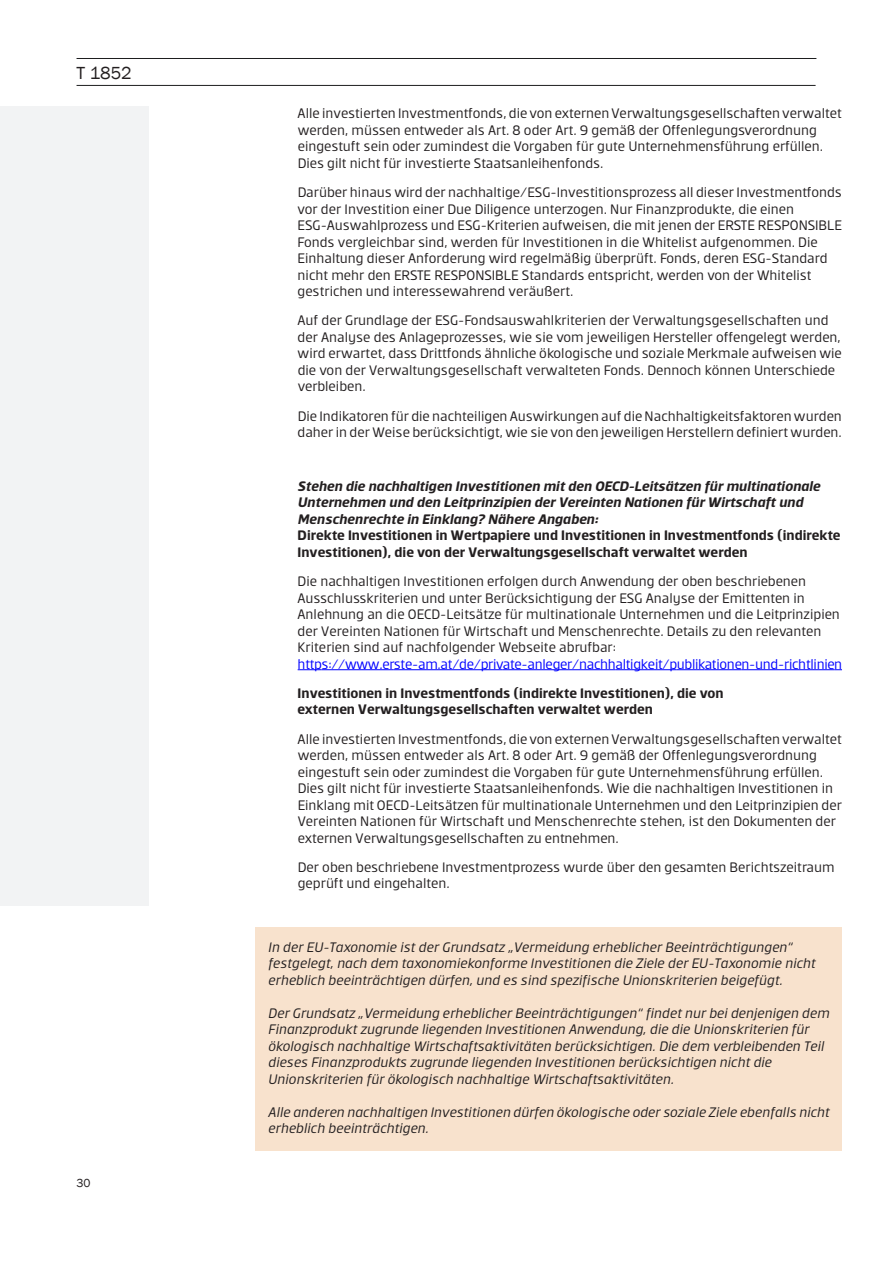
<style>
.page{position:relative;width:893px;height:1263px;background:#fff}
.page>*{position:absolute;margin:0;border:0;box-sizing:border-box;transform-origin:0 0}
.t1{font:18px "Franklin Gothic";color:#231f20}
.t2{font:15px/16.5px "Erste";color:#231f20}
.t3{font:italic 15px/16.5px "Erste";color:#231f20}
.t4{font:italic 700 15px/16.5px "Erste";color:#231f20}
.t5{font:700 15px/16.5px "Erste";color:#231f20}
.t6{font:12px "Franklin Gothic";color:#231f20}
.s1{font-style:normal}
.s2{color:#00f}
</style>
<div class="page">
<hr style="left:77px;top:85px;width:739px;height:1px;background:#1d1e1f">
<hr style="left:77px;top:58px;width:739px;height:1px;background:#1d1e1f">
<div style="left:0;top:106px;width:149px;height:800px;background:#f2f3f4"></div>
<div style="left:255px;top:927px;width:587px;height:223px;background:#f8e2cd"></div>
<svg style="left:298px;top:669px;width:24px;height:1px"></svg>
<hr style="left:322px;top:669px;width:72px;height:1px;background:#00f">
<hr style="left:394px;top:669px;width:109px;height:1px;background:#00f">
<hr style="left:503px;top:669px;width:112px;height:1px;background:#00f">
<hr style="left:615px;top:669px;width:62px;height:1px;background:#00f">
<svg style="left:677px;top:669px;width:28px;height:1px"></svg>
<hr style="left:705px;top:669px;width:37px;height:1px;background:#00f">
<hr style="left:742px;top:669px;width:92px;height:1px;background:#00f">
<p class="t1" style="left:77px;top:62px;width:57px">T 1852</p>
<p class="t6" style="left:77px;top:1175px;width:16px">30</p>
<p class="t2" style="left:298px;top:105px;width:546px">Alle investierten Investmentfonds, die von externen Verwaltungsgesellschaften verwaltet werden, müssen entweder als Art. 8 oder Art. 9 gemäß der Offenlegungsverordnung eingestuft sein oder zumindest die Vorgaben für gute Unternehmensführung erfüllen.<br>Dies gilt nicht für investierte Staatsanleihenfonds.</p>
<p class="t2" style="left:298px;top:184px;width:546px">Darüber hinaus wird der nachhaltige/ESG-Investitionsprozess all dieser Investmentfonds vor der Investition einer Due Diligence unterzogen. Nur Finanzprodukte, die einen ESG-Auswahlprozess und ESG-Kriterien aufweisen, die mit jenen der ERSTE RESPONSIBLE Fonds vergleichbar sind, werden für Investitionen in die Whitelist aufgenommen. Die Einhaltung dieser Anforderung wird regelmäßig überprüft. Fonds, deren ESG-Standard nicht mehr den ERSTE RESPONSIBLE Standards entspricht, werden von der Whitelist gestrichen und interessewahrend veräußert.</p>
<p class="t2" style="left:298px;top:312px;width:546px">Auf der Grundlage der ESG-Fondsauswahlkriterien der Verwaltungsgesellschaften und der Analyse des Anlageprozesses, wie sie vom jeweiligen Hersteller offengelegt werden, wird erwartet, dass Drittfonds ähnliche ökologische und soziale Merkmale aufweisen wie die von der Verwaltungsgesellschaft verwalteten Fonds. Dennoch können Unterschiede verbleiben.</p>
<p class="t2" style="left:298px;top:407px;width:546px">Die Indikatoren für die nachteiligen Auswirkungen auf die Nachhaltigkeitsfaktoren wurden daher in der Weise berücksichtigt, wie sie von den jeweiligen Herstellern definiert wurden.</p>
<p class="t4" style="left:298px;top:477px;width:545px">Stehen die nachhaltigen Investitionen mit den OECD-Leitsätzen für multinationale Unternehmen und den Leitprinzipien der Vereinten Nationen für Wirtschaft und Menschenrechte in Einklang? Nähere Angaben:<br><span class="s1">Direkte Investitionen in Wertpapiere und Investitionen in Investmentfonds (indirekte Investitionen), die von der Verwaltungsgesellschaft verwaltet werden</span></p>
<p class="t2" style="left:298px;top:573px;width:546px">Die nachhaltigen Investitionen erfolgen durch Anwendung der oben beschriebenen Ausschlusskriterien und unter Berücksichtigung der ESG Analyse der Emittenten in Anlehnung an die OECD-Leitsätze für multinationale Unternehmen und die Leitprinzipien der Vereinten Nationen für Wirtschaft und Menschenrechte. Details zu den relevanten Kriterien sind auf nachfolgender Webseite abrufbar: <span class="s2">https://www.erste-am.at/de/private-anleger/nachhaltigkeit/publikationen-und-richtlinien</span></p>
<p class="t5" style="left:298px;top:684px;width:427px">Investitionen in Investmentfonds (indirekte Investitionen), die von externen Verwaltungsgesellschaften verwaltet werden</p>
<p class="t2" style="left:298px;top:730px;width:546px">Alle investierten Investmentfonds, die von externen Verwaltungsgesellschaften verwaltet werden, müssen entweder als Art. 8 oder Art. 9 gemäß der Offenlegungsverordnung eingestuft sein oder zumindest die Vorgaben für gute Unternehmensführung erfüllen.<br>Dies gilt nicht für investierte Staatsanleihenfonds. Wie die nachhaltigen Investitionen in Einklang mit OECD-Leitsätzen für multinationale Unternehmen und den Leitprinzipien der Vereinten Nationen für Wirtschaft und Menschenrechte stehen, ist den Dokumenten der externen Verwaltungsgesellschaften zu entnehmen.</p>
<p class="t2" style="left:298px;top:858px;width:538px">Der oben beschriebene Investmentprozess wurde über den gesamten Berichtszeitraum geprüft und eingehalten.</p>
<p class="t3" style="left:268px;top:938px;width:549px">In der EU-Taxonomie ist der Grundsatz „Vermeidung erheblicher Beeinträchtigungen“ festgelegt, nach dem taxonomiekonforme Investitionen die Ziele der EU-Taxonomie nicht erheblich beeinträchtigen dürfen, und es sind spezifische Unionskriterien beigefügt.</p>
<p class="t3" style="left:268px;top:1004px;width:563px">Der Grundsatz „Vermeidung erheblicher Beeinträchtigungen“ findet nur bei denjenigen dem Finanzprodukt zugrunde liegenden Investitionen Anwendung, die die Unionskriterien für ökologisch nachhaltige Wirtschaftsaktivitäten berücksichtigen. Die dem verbleibenden Teil dieses Finanzprodukts zugrunde liegenden Investitionen berücksichtigen nicht die Unionskriterien für ökologisch nachhaltige Wirtschaftsaktivitäten.</p>
<p class="t3" style="left:268px;top:1103px;width:563px">Alle anderen nachhaltigen Investitionen dürfen ökologische oder soziale Ziele ebenfalls nicht erheblich beeinträchtigen.</p>
</div>
